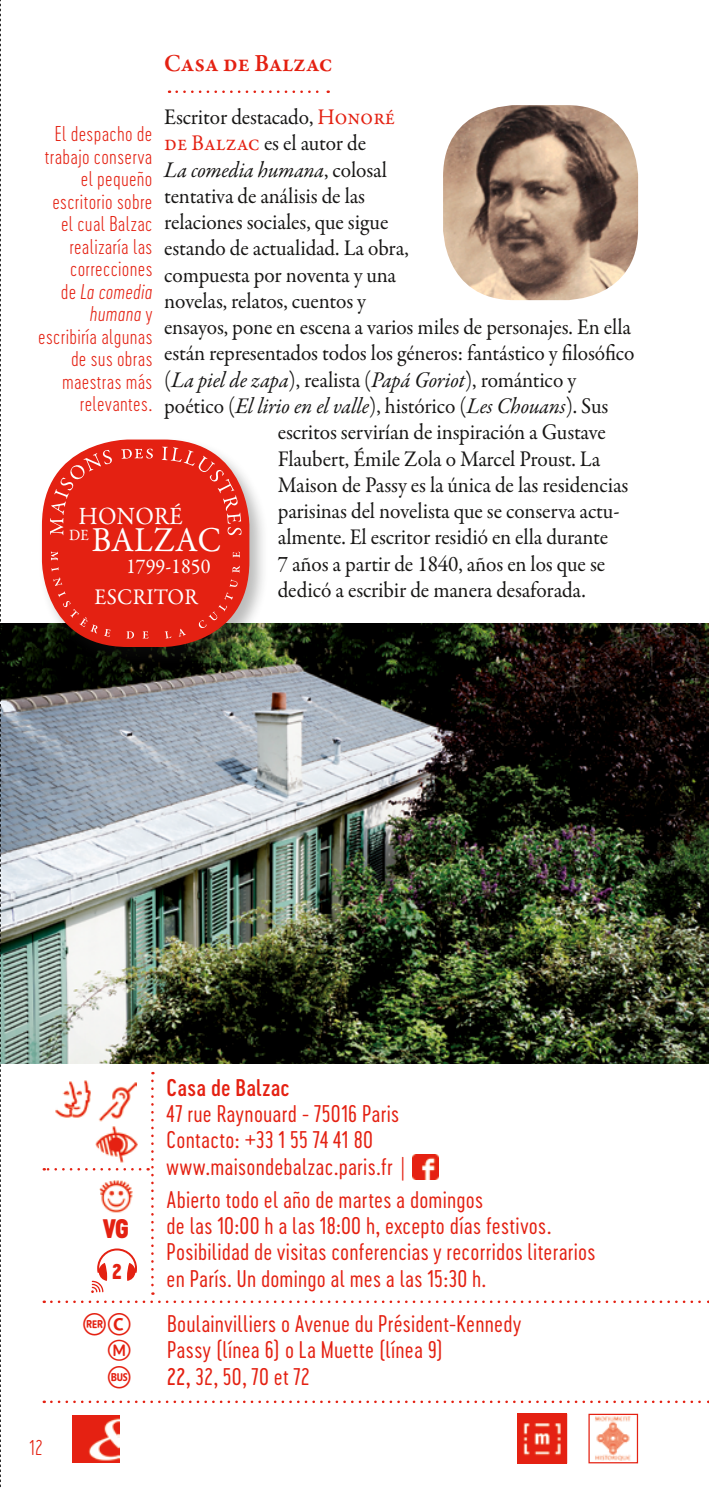
<style>
.page{position:relative;width:709px;height:1489px;background:#fff}
.page>*{position:absolute;margin:0;border:0;box-sizing:border-box;transform-origin:0 0}
.t1{font:35.25px "Garamond Premr Pro";letter-spacing:.01em;color:#fff;scale:.95 1}
.t2{font:600 25px "Garamond Premr Pro";letter-spacing:-.005em;color:#e42112;scale:.95 1}
.t3{font:25px "Garamond Premr Pro";letter-spacing:.01em;color:#fff;scale:.95 1}
.t4{font:25px "Cervo Neue Black Neue";color:#e42112}
.t5{font:22.5px "Garamond Premr Pro";letter-spacing:-.005em;color:#181716;scale:.95 1}
.t6{font:22.5px/26.2px "Cervo Neue Light Neue";letter-spacing:.01em;color:#e42112}
.t7{font:italic 22.5px "Garamond Premr Pro";letter-spacing:-.01em;color:#181716;scale:.95 1}
.t8{font:22.5px "Cervo Neue Medium Neue";letter-spacing:.01em;color:#e42112}
.t9{font:22.5px "Garamond Premr Pro";letter-spacing:.01em;color:#fff;scale:.95 1}
.t10{font:22.5px "Parisine TT Rer";color:#e42112}
.t11{font:22.5px "Parisine TT Metro";color:#e42112}
.t12{font:21.25px "Garamond Premr Pro";color:#fff;scale:.95 1}
.t13{font:20px/22.5px "Cervo Neue Thin Neue";letter-spacing:.015em;color:#e42112;text-align:right}
.t14{font:20px "Cervo Neue Black Neue";color:#e42112}
.t15{font:15.75px "Garamond Premr Pro";color:#fff;scale:.95 1}
.s1{color:#e42112}
.s2{font-style:normal}
.s3{font-style:italic}
.s4{font-family:"Cervo Neue Regular Neue"}
</style>
<div class="page">
<img style="left:1px;top:624px;width:708px;height:439px">
<svg style="left:177px;top:90px;width:152px;height:3px"></svg>
<svg style="left:51px;top:1400px;width:658px;height:2px"></svg>
<img style="left:595px;top:1416px;width:36px;height:44px">
<div style="left:588px;top:1413px;width:50px;height:50px;border:1px solid #e42112"></div>
<img style="left:99px;top:1180px;width:34px;height:33px">
<svg style="left:51px;top:1300px;width:658px;height:2px"></svg>
<img style="left:413px;top:1154px;width:25px;height:25px">
<div style="left:38px;top:438px;width:230px;height:230px;background:#1c1d1b;opacity:.3"></div>
<svg style="left:43px;top:440px;width:206px;height:206px;background:#d64538"></svg>
<svg style="left:50px;top:450px;width:62px;height:85px;background:#e84336"></svg>
<svg style="left:121px;top:448px;width:32px;height:11px"></svg>
<svg style="left:162px;top:446px;width:79px;height:89px;background:#e63f32"></svg>
<svg style="left:51px;top:551px;width:189px;height:87px;background:#db2819"></svg>
<img style="left:520px;top:1416px;width:44px;height:44px">
<div style="left:517px;top:1413px;width:50px;height:50px;border:2px solid #e42112"></div>
<img style="left:73px;top:1415px;width:47px;height:47px">
<img style="left:443px;top:105px;width:195px;height:195px">
<svg style="left:148px;top:1080px;width:6px;height:214px"></svg>
<svg style="left:44px;top:1168px;width:96px;height:2px"></svg>
<img style="left:98px;top:1082px;width:38px;height:39px">
<img style="left:95px;top:1126px;width:43px;height:36px">
<img style="left:55px;top:1080px;width:36px;height:38px">
<svg style="left:91px;top:1248px;width:46px;height:44px"></svg>
<svg style="left:0;top:0;width:1px;height:1488px"></svg>
<p class="t2" style="left:164px;top:48px;width:179px">Casa de Balzac</p>
<p class="t5" style="left:164px;top:103px;width:245px">Escritor destacado, <span class="s1">Honoré</span></p>
<p class="t5" style="left:164px;top:130px;width:214px"><span class="s1">de Balzac</span> es el autor de</p>
<p class="t7" style="left:164px;top:155px;width:236px">La comedia humana<span class="s2">, colosal</span></p>
<p class="t5" style="left:164px;top:182px;width:213px">tentativa de análisis de las</p>
<p class="t5" style="left:164px;top:208px;width:237px">relaciones sociales, que sigue</p>
<p class="t5" style="left:164px;top:235px;width:259px">estando de actualidad. La obra,</p>
<p class="t5" style="left:164px;top:261px;width:246px">compuesta por noventa y una</p>
<p class="t5" style="left:164px;top:287px;width:214px">novelas, relatos, cuentos y</p>
<p class="t5" style="left:164px;top:313px;width:493px">ensayos, pone en escena a varios miles de personajes. En ella</p>
<p class="t5" style="left:164px;top:340px;width:496px">están representados todos los géneros: fantástico y filosófico</p>
<p class="t5" style="left:164px;top:366px;width:435px">(<span class="s3">La piel de zapa</span>), realista (<span class="s3">Papá Goriot</span>), romántico y</p>
<p class="t7" style="left:164px;top:392px;width:469px"><span class="s2">poético (</span>El lirio en el valle<span class="s2">), histórico (</span>Les Chouans<span class="s2">). Sus</span></p>
<p class="t5" style="left:278px;top:418px;width:347px">escritos servirían de inspiración a Gustave</p>
<p class="t5" style="left:278px;top:445px;width:341px">Flaubert, Émile Zola o Marcel Proust. La</p>
<p class="t5" style="left:278px;top:471px;width:371px">Maison de Passy es la única de las residencias</p>
<p class="t5" style="left:278px;top:497px;width:361px">parisinas del novelista que se conserva actu-</p>
<p class="t5" style="left:278px;top:523px;width:349px">almente. El escritor residió en ella durante</p>
<p class="t5" style="left:278px;top:550px;width:346px">7 años a partir de 1840, años en los que se</p>
<p class="t5" style="left:278px;top:576px;width:326px">dedicó a escribir de manera desaforada.</p>
<p class="t13" style="left:38px;top:122px;width:116px">El despacho de trabajo conserva el pequeño escritorio sobre el cual Balzac realizaría las correcciones<br>de <span class="s3">La comedia humana</span> y escribiría algunas de sus obras maestras más relevantes.</p>
<p class="t3" style="left:78px;top:501px;width:111px">HONORÉ</p>
<p class="t15" style="left:69px;top:525px;width:22px">DE</p>
<h1 class="t1" style="left:92px;top:518px;width:138px">BALZAC</h1>
<p class="t12" style="left:126px;top:553px;width:90px">1799-1850</p>
<p class="t9" style="left:94px;top:583px;width:110px">ESCRITOR</p>
<p class="t4" style="left:103px;top:1210px;width:28px">VG</p>
<p class="t14" style="left:112px;top:1257px;width:11px">2</p>
<p class="t8" style="left:167px;top:1072px;width:125px">Casa de Balzac</p>
<p class="t6" style="left:167px;top:1100px;width:240px">47 rue Raynouard - 75016 Paris<br>Contacto: +33 1 55 74 41 80 www.maisondebalzac.paris.fr |</p>
<p class="t6" style="left:167px;top:1186px;width:430px">Abierto todo el año de martes a domingos<br>de las 10:00 h a las 18:00 h, excepto días festivos.<br>Posibilidad de visitas conferencias y recorridos literarios en París. Un domingo al mes a las 15:30 h.</p>
<p class="t13" style="left:30px;top:1436px;width:14px">12</p>
<p class="t10" style="left:82px;top:1312px;width:52px">#c</p>
<p class="t6" style="left:167px;top:1310px;width:355px">Boulainvilliers o Avenue du Président-Kennedy</p>
<p class="t11" style="left:106px;top:1339px;width:27px">#</p>
<p class="t6" style="left:167px;top:1336px;width:277px">Passy (línea 6) o La Muette (línea 9)<br><span class="s4">22,</span> 32, 50, 70 et 72</p>
</div>
